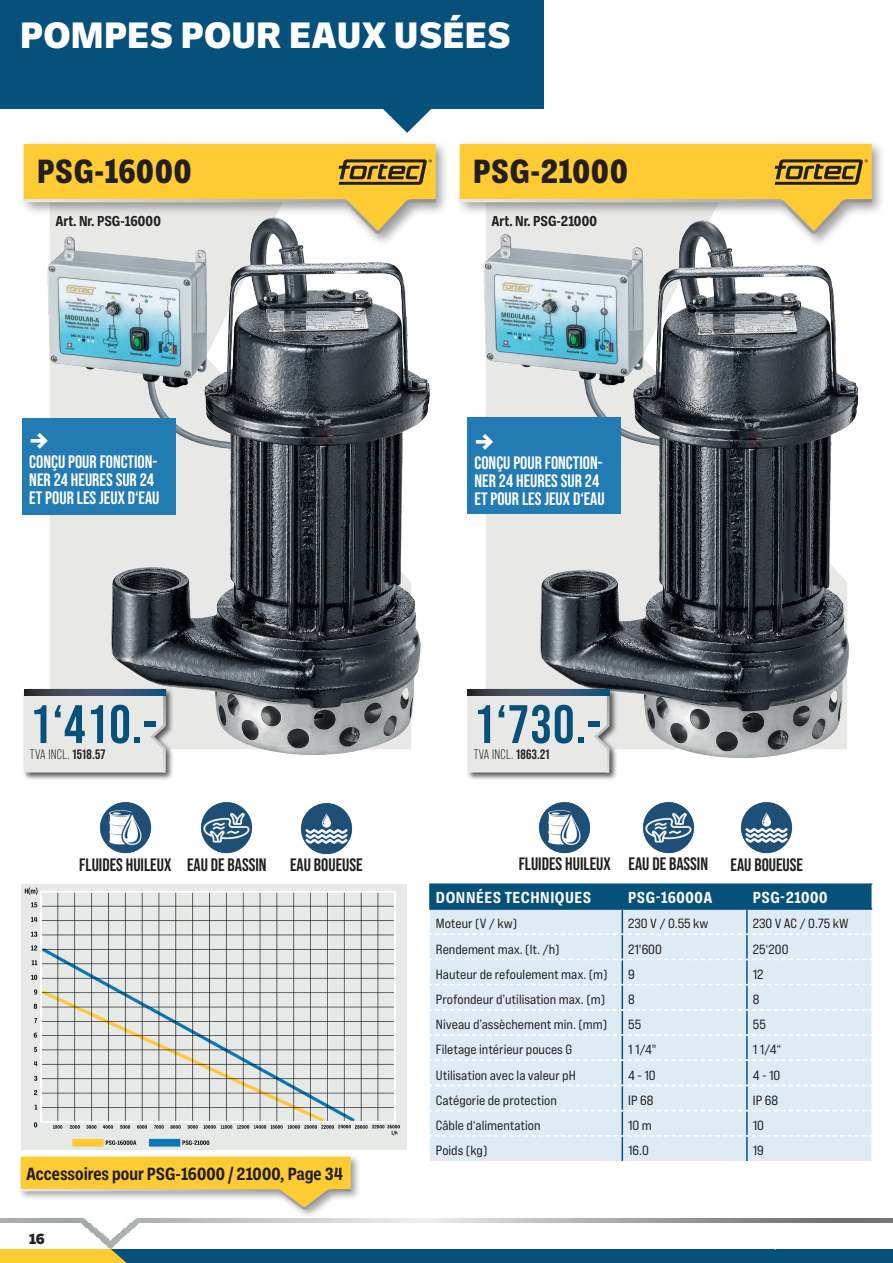
<style>
.page{position:relative;width:893px;height:1263px;background:#fff}
.page>*{position:absolute;margin:0;border:0;box-sizing:border-box;transform-origin:0 0}
.t1{font:54px "Bebas Neue";letter-spacing:.02em;color:#06517c}
.t2{font:800 37.5px "Ballinger";color:#fff}
.t3{font:800 34.35px "Ballinger Condensed";letter-spacing:.02em;color:#231f20}
.t4{font:800 27px "Ballinger Condensed";color:#fff}
.t5{font:18px/18px "Bebas Neue";color:#fff}
.t6{font:18px "Bebas Neue";color:#231f20}
.t7{font:700 18px "Ballinger Condensed";color:#231f20}
.t8{font:700 16.35px "Ballinger Condensed";letter-spacing:.03em;color:#fff}
.t9{font:800 15px "Ballinger";color:#231f20}
.t10{font:700 14.7px "Ballinger Condensed";color:#231f20}
.t11{font:13.65px "Bebas Neue Pro";letter-spacing:.02em;color:#231f20}
.t12{font:13.35px "Bebas Neue Pro Exp Rg";color:#231f20}
.s1{font-weight:700}
</style>
<div class="page">
<svg style="left:0;top:1249px;width:893px;height:14px;background:#276172"></svg>
<img style="left:0;top:1218px;width:893px;height:31px">
<div style="left:0;top:0;width:543px;height:109px;background:#06517c"></div>
<svg style="left:383px;top:109px;width:48px;height:24px"></svg>
<svg style="left:430px;top:885px;width:441px;height:276px;background:#ccdde9"></svg>
<hr style="left:429px;top:883px;width:193px;height:2px;background:#06517c">
<hr style="left:429px;top:885px;width:2px;height:23px;background:#06517c">
<hr style="left:622px;top:883px;width:125px;height:2px;background:#06517c">
<hr style="left:747px;top:883px;width:125px;height:2px;background:#06517c">
<hr style="left:746px;top:885px;width:2px;height:23px;background:#06517c">
<hr style="left:429px;top:908px;width:193px;height:2px;background:#06517c">
<hr style="left:622px;top:908px;width:125px;height:2px;background:#06517c">
<hr style="left:747px;top:908px;width:125px;height:2px;background:#06517c">
<div style="left:455px;top:139px;width:431px;height:108px;background:#231f20;opacity:.42"></div>
<svg style="left:456px;top:144px;width:419px;height:93px;background:#f0c239"></svg>
<img style="left:642px;top:802px;width:53px;height:52px">
<img style="left:538px;top:802px;width:53px;height:52px">
<img style="left:740px;top:802px;width:53px;height:52px">
<div style="left:50px;top:515px;width:37px;height:171px;background:#e8e9e7"></div>
<div style="left:19px;top:139px;width:431px;height:108px;background:#231f20;opacity:.42"></div>
<img style="left:19px;top:208px;width:68px;height:264px">
<svg style="left:20px;top:144px;width:419px;height:93px;background:#efc64d"></svg>
<div style="left:23px;top:418px;width:153px;height:97px;background:#237bb3"></div>
<img style="left:200px;top:802px;width:53px;height:52px">
<img style="left:99px;top:802px;width:53px;height:52px">
<img style="left:300px;top:803px;width:53px;height:52px">
<img style="left:87px;top:179px;width:411px;height:576px">
<img style="left:441px;top:194px;width:74px;height:276px">
<div style="left:468px;top:418px;width:153px;height:96px;background:#237bb3"></div>
<img style="left:515px;top:182px;width:350px;height:576px">
<img style="left:22px;top:884px;width:385px;height:265px">
<div style="left:22px;top:687px;width:152px;height:94px;background:#231f20;opacity:.75"></div>
<svg style="left:24px;top:686px;width:143px;height:89px;background:#e2e2e1"></svg>
<svg style="left:24px;top:689px;width:142px;height:7px"></svg>
<div style="left:466px;top:687px;width:152px;height:94px;background:#231f20;opacity:.75"></div>
<svg style="left:468px;top:686px;width:143px;height:89px;background:#e0e1df"></svg>
<svg style="left:468px;top:689px;width:141px;height:7px"></svg>
<div style="left:18px;top:1154px;width:343px;height:65px;background:#231f20;opacity:.42"></div>
<svg style="left:18px;top:1157px;width:335px;height:55px"></svg>
<p class="t2" style="left:20px;top:9px;width:492px">POMPES POUR EAUX USÉES</p>
<p class="t3" style="left:37px;top:152px;width:156px">PSG-16000</p>
<p class="t10" style="left:55px;top:213px;width:107px">Art. Nr. PSG-16000</p>
<p class="t3" style="left:473px;top:152px;width:156px">PSG-21000</p>
<p class="t10" style="left:491px;top:213px;width:107px">Art. Nr. PSG-21000</p>
<p class="t4" style="left:29px;top:426px;width:22px">→</p>
<p class="t5" style="left:29px;top:453px;width:132px">CONÇU POUR FONCTION-<br>NER 24 HEURES SUR 24<br>ET POUR LES JEUX D‘EAU</p>
<p class="t4" style="left:474px;top:427px;width:22px">→</p>
<p class="t5" style="left:474px;top:453px;width:132px">CONÇU POUR FONCTION-<br>NER 24 HEURES SUR 24<br>ET POUR LES JEUX D‘EAU</p>
<p class="t1" style="left:30px;top:694px;width:129px">1‘410.-</p>
<p class="t11" style="left:30px;top:747px;width:77px">TVA INCL. <span class="s1">1518.57</span></p>
<p class="t6" style="left:79px;top:854px;width:94px">FLUIDES HUILEUX</p>
<p class="t6" style="left:187px;top:854px;width:81px">EAU DE BASSIN</p>
<p class="t6" style="left:290px;top:855px;width:74px">EAU BOUEUSE</p>
<p class="t7" style="left:26px;top:1163px;width:318px">Accessoires pour PSG-16000 / 21000, Page 34</p>
<p class="t9" style="left:29px;top:1228px;width:17px">16</p>
<p class="t1" style="left:474px;top:694px;width:129px">1‘730.-</p>
<p class="t11" style="left:474px;top:747px;width:77px">TVA INCL. <span class="s1">1863.21</span></p>
<p class="t6" style="left:519px;top:854px;width:94px">FLUIDES HUILEUX</p>
<p class="t6" style="left:629px;top:854px;width:81px">EAU DE BASSIN</p>
<p class="t6" style="left:731px;top:854px;width:74px">EAU BOUEUSE</p>
<p class="t8" style="left:436px;top:888px;width:157px">DONNÉES TECHNIQUES</p>
<p class="t8" style="left:628px;top:888px;width:86px">PSG-16000A</p>
<p class="t8" style="left:753px;top:888px;width:76px">PSG-21000</p>
<p class="t12" style="left:436px;top:915px;width:83px">Moteur (V / kw)</p>
<p class="t12" style="left:628px;top:915px;width:82px">230 V / 0.55 kw</p>
<p class="t12" style="left:753px;top:915px;width:97px">230 V AC / 0.75 kW</p>
<p class="t12" style="left:436px;top:941px;width:125px">Rendement max. (lt. /h)</p>
<p class="t12" style="left:628px;top:941px;width:35px">21'600</p>
<p class="t12" style="left:753px;top:941px;width:37px">25‘200</p>
<p class="t12" style="left:436px;top:966px;width:173px">Hauteur de refoulement max. (m)</p>
<p class="t12" style="left:628px;top:966px;width:8px">9</p>
<p class="t12" style="left:753px;top:966px;width:12px">12</p>
<p class="t12" style="left:436px;top:991px;width:171px">Profondeur d’utilisation max. (m)</p>
<p class="t12" style="left:628px;top:991px;width:8px">8</p>
<p class="t12" style="left:753px;top:991px;width:8px">8</p>
<p class="t12" style="left:436px;top:1016px;width:173px">Niveau d’assèchement min. (mm)</p>
<p class="t12" style="left:628px;top:1016px;width:14px">55</p>
<p class="t12" style="left:753px;top:1016px;width:14px">55</p>
<p class="t12" style="left:436px;top:1041px;width:138px">Filetage intérieur pouces G</p>
<p class="t12" style="left:628px;top:1041px;width:30px">1 1/4"</p>
<p class="t12" style="left:753px;top:1041px;width:30px">1 1/4“</p>
<p class="t12" style="left:436px;top:1067px;width:141px">Utilisation avec la valeur pH</p>
<p class="t12" style="left:628px;top:1067px;width:29px">4 - 10</p>
<p class="t12" style="left:753px;top:1067px;width:29px">4 - 10</p>
<p class="t12" style="left:436px;top:1092px;width:122px">Catégorie de protection</p>
<p class="t12" style="left:628px;top:1092px;width:27px">IP 68</p>
<p class="t12" style="left:753px;top:1092px;width:27px">IP 68</p>
<p class="t12" style="left:436px;top:1117px;width:106px">Câble d‘alimentation</p>
<p class="t12" style="left:628px;top:1117px;width:25px">10 m</p>
<p class="t12" style="left:753px;top:1117px;width:13px">10</p>
<p class="t12" style="left:436px;top:1142px;width:53px">Poids (kg)</p>
<p class="t12" style="left:628px;top:1142px;width:22px">16.0</p>
<p class="t12" style="left:753px;top:1142px;width:13px">19</p>
</div>
